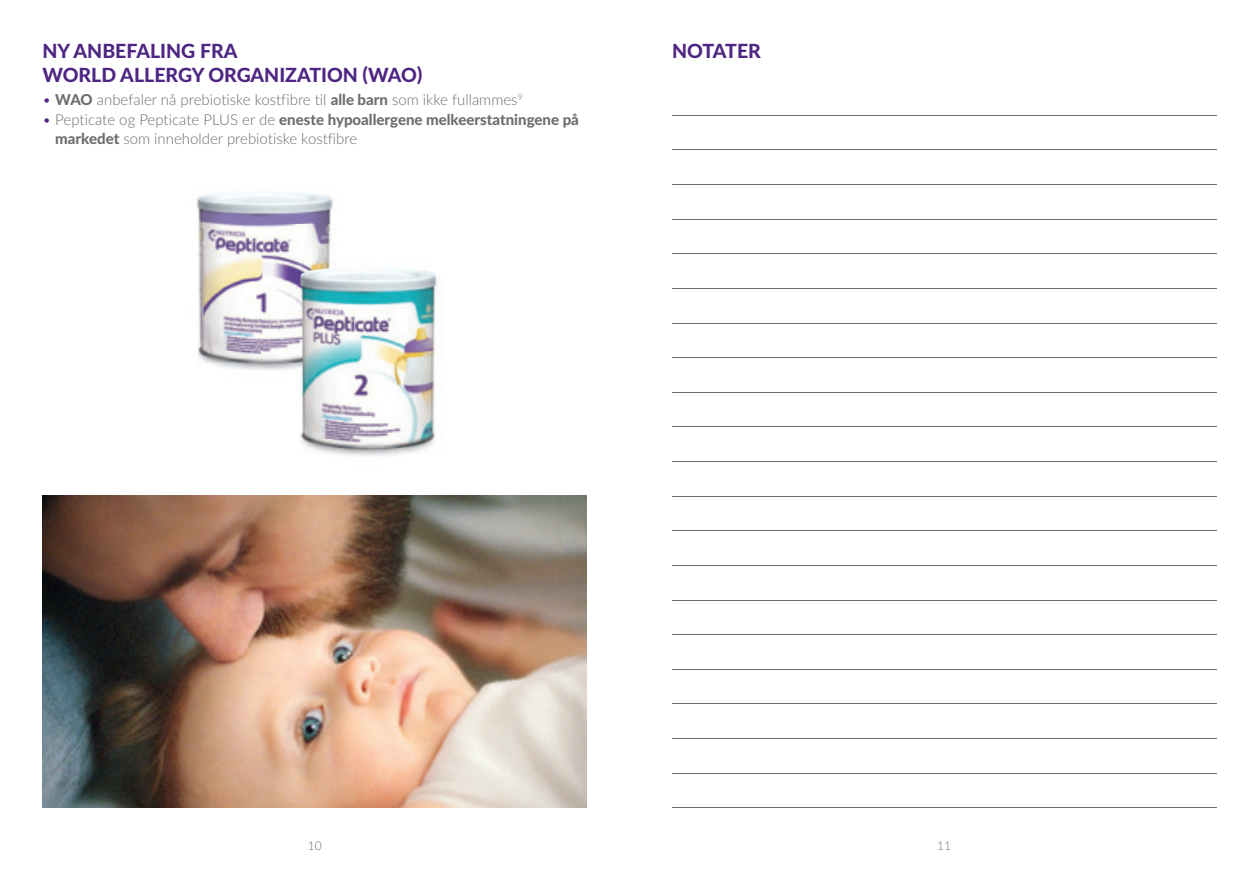
<style>
.page{position:relative;width:1259px;height:893px;background:#fff}
.page>*{position:absolute;margin:0;border:0;box-sizing:border-box;transform-origin:0 0}
.t1{font:800 19.5px "Lato";color:#4e2582}
.t2{font:300 15px/19.5px "Lato";color:#6c6d70}
.t3{font:300 12px "Lato";color:#6c6d70}
.s1{color:#4e2582}
.s2{font-weight:800}
</style>
<div class="page">
<hr style="left:672px;top:115px;width:544px;height:1px;background:#6c6d70">
<hr style="left:672px;top:150px;width:544px;height:1px;background:#6c6d70">
<hr style="left:672px;top:184px;width:544px;height:1px;background:#6c6d70">
<hr style="left:672px;top:219px;width:544px;height:1px;background:#6c6d70">
<hr style="left:672px;top:254px;width:544px;height:1px;background:#6c6d70">
<hr style="left:672px;top:288px;width:544px;height:1px;background:#6c6d70">
<hr style="left:672px;top:323px;width:544px;height:1px;background:#6c6d70">
<hr style="left:672px;top:357px;width:544px;height:1px;background:#6c6d70">
<hr style="left:672px;top:392px;width:544px;height:1px;background:#6c6d70">
<hr style="left:672px;top:427px;width:544px;height:1px;background:#6c6d70">
<hr style="left:672px;top:461px;width:544px;height:1px;background:#6c6d70">
<hr style="left:672px;top:496px;width:544px;height:1px;background:#6c6d70">
<hr style="left:672px;top:530px;width:544px;height:1px;background:#6c6d70">
<hr style="left:672px;top:565px;width:544px;height:1px;background:#6c6d70">
<hr style="left:672px;top:600px;width:544px;height:1px;background:#6c6d70">
<hr style="left:672px;top:634px;width:544px;height:1px;background:#6c6d70">
<hr style="left:672px;top:669px;width:544px;height:1px;background:#6c6d70">
<hr style="left:672px;top:704px;width:544px;height:1px;background:#6c6d70">
<hr style="left:672px;top:738px;width:544px;height:1px;background:#6c6d70">
<hr style="left:672px;top:773px;width:544px;height:1px;background:#6c6d70">
<hr style="left:672px;top:807px;width:544px;height:1px;background:#6c6d70">
<img style="left:43px;top:495px;width:544px;height:313px">
<img style="left:197px;top:193px;width:136px;height:177px">
<img style="left:311px;top:274px;width:126px;height:182px">
<img style="left:264px;top:225px;width:69px;height:145px">
<img style="left:299px;top:267px;width:136px;height:182px">
<h1 class="t1" style="left:43px;top:37px;width:196px">NY ANBEFALING FRA</h1>
<h1 class="t1" style="left:672px;top:37px;width:90px">NOTATER</h1>
<h1 class="t1" style="left:43px;top:60px;width:381px">WORLD ALLERGY ORGANIZATION (WAO)</h1>
<p class="t2" style="left:43px;top:90px;width:482px"><span class="s1">•</span> <span class="s2">WAO</span> anbefaler nå prebiotiske kostfibre til <span class="s2">alle barn</span> som ikke fullammes<sup>9</sup></p>
<p class="t2" style="left:55px;top:109px;width:525px;text-indent:-13px"><span class="s1">•</span> Pepticate og Pepticate PLUS er de <span class="s2">eneste hypoallergene melkeerstatningene på markedet</span> som inneholder prebiotiske kostfibre</p>
<p class="t3" style="left:308px;top:838px;width:15px">10</p>
<p class="t3" style="left:937px;top:838px;width:15px">11</p>
</div>
